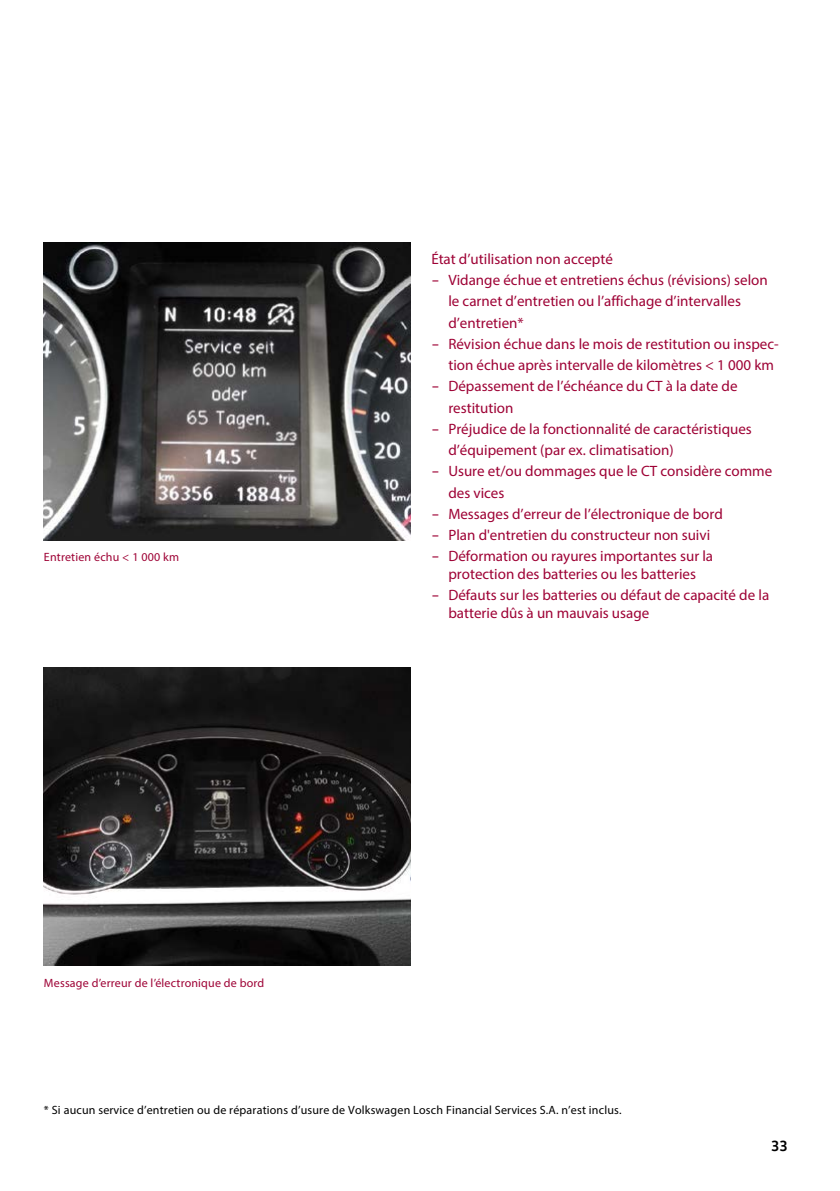
<style>
.page{position:relative;width:840px;height:1191px;background:#fff}
.page>*{position:absolute;margin:0;border:0;box-sizing:border-box;transform-origin:0 0}
.t1{font:15px/21.2px "Myriad Pro";color:#9e0235}
.t2{font:700 15px "VW Text";color:#000}
.t3{font:12px "Myriad Pro";letter-spacing:.015em;color:#000}
.t4{font:12px "Myriad Pro";letter-spacing:.015em;color:#9e0235}
.s1{font-family:"VW Text"}
</style>
<div class="page">
<img style="left:44px;top:668px;width:366px;height:297px">
<img style="left:44px;top:242px;width:366px;height:298px">
<p class="t4" style="left:44px;top:550px;width:137px">Entretien échu &lt; 1 000 km</p>
<p class="t4" style="left:44px;top:975px;width:222px">Message d’erreur de l’électronique de bord</p>
<p class="t1" style="left:431px;top:248px;width:183px">État d’utilisation non accepté</p>
<p class="t1" style="left:448px;top:269px;width:321px;text-indent:-17px"><span class="s1">–</span> Vidange échue et entretiens échus (révisions) selon le carnet d’entretien ou l’affichage d’intervalles d’entretien*</p>
<p class="t1" style="left:448px;top:333px;width:332px;text-indent:-17px"><span class="s1">–</span> Révision échue dans le mois de restitution ou inspec&shy;tion échue après intervalle de kilomètres &lt; 1 000 km</p>
<p class="t1" style="left:448px;top:375px;width:290px;text-indent:-17px"><span class="s1">–</span> Dépassement de l’échéance du CT à la date de restitution</p>
<p class="t1" style="left:448px;top:418px;width:305px;text-indent:-17px"><span class="s1">–</span> Préjudice de la fonctionnalité de caractéristiques d’équipement (par ex. climatisation)</p>
<p class="t1" style="left:448px;top:460px;width:325px;text-indent:-17px"><span class="s1">–</span> Usure et/ou dommages que le CT considère comme des vices</p>
<p class="t1" style="left:431px;top:503px;width:293px"><span class="s1">–</span> Messages d’erreur de l’électronique de bord</p>
<p class="t1" style="left:431px;top:523px;width:280px"><span class="s1">–</span> Plan d'entretien du constructeur non suivi</p>
<p class="t1" style="left:431px;top:546px;width:283px;line-height:18px;text-align:center"><span class="s1">–</span> Déformation ou rayures importantes sur la protection des batteries ou les batteries</p>
<p class="t1" style="left:448px;top:586px;width:322px;line-height:18px;text-indent:-17px"><span class="s1">–</span> Défauts sur les batteries ou défaut de capacité de la batterie dûs à un mauvais usage</p>
<p class="t3" style="left:44px;top:1102px;width:578px">* Si aucun service d’entretien ou de réparations d’usure de Volkswagen Losch Financial Services S.A. n’est inclus.</p>
<p class="t2" style="left:770px;top:1136px;width:18px">33</p>
</div>
